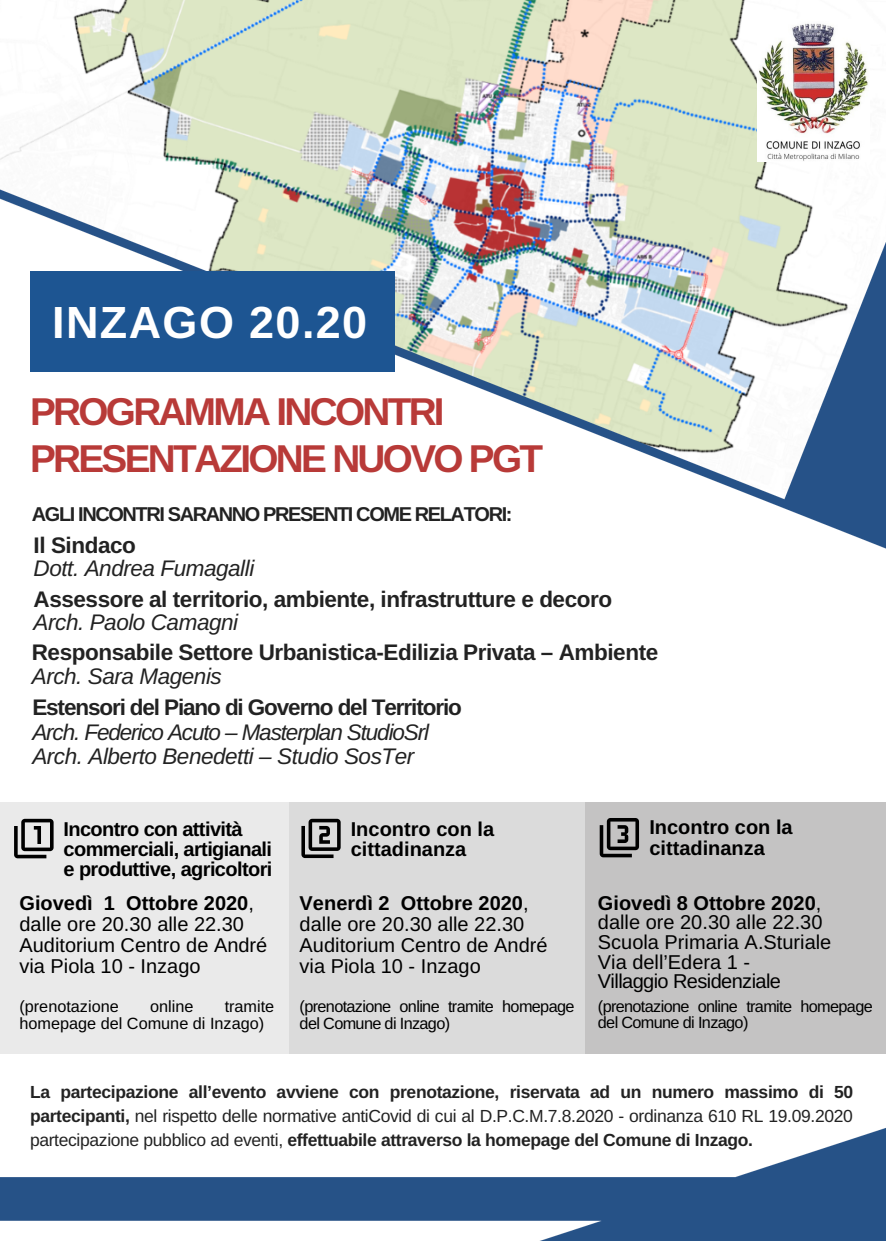
<style>
.page{position:relative;width:886px;height:1241px;background:#fff}
.page>*{position:absolute;margin:0;border:0;box-sizing:border-box;transform-origin:0 0}
.t1{font:700 45px "Arimo";letter-spacing:.03em;color:#fff}
.t2{font:700 38.75px/46.4px "Arimo";letter-spacing:-.07em;color:#b83a38}
.t3{font:700 22.5px "Arimo";letter-spacing:-.02em;color:#222}
.t4{font:italic 22.5px/24.4px "Arimo";letter-spacing:-.05em;color:#222}
.t5{font:italic 22.5px "Arimo";letter-spacing:-.02em;color:#222}
.t6{font:700 22.5px "Arimo";letter-spacing:-.05em;color:#222}
.t7{font:20px/21.1px "Arimo";color:#000}
.t8{font:700 20px/20.2px "Arimo";letter-spacing:-.03em;color:#000}
.t9{font:700 20px/20.2px "Arimo";color:#000}
.t10{font:700 20px "Arimo";letter-spacing:-.07em;color:#222}
.t11{font:700 17.5px/24.4px "Arimo";letter-spacing:-.02em;color:#222;text-align:justify}
.t12{font:16.25px/16.9px "Arimo";letter-spacing:-.04em;color:#000}
.t13{font:16.25px/16.9px "Arimo";color:#000}
.s1{font-weight:700}
.s2{font-weight:400}
</style>
<div class="page">
<img style="left:0;top:0;width:767px;height:174px">
<img style="left:0;top:1128px;width:886px;height:112px">
<div style="left:0;top:802px;width:886px;height:251px;background:#eaeaea"></div>
<img style="left:1px;top:174px;width:885px;height:375px">
<div style="left:30px;top:271px;width:364px;height:101px;background:#1d5592"></div>
<svg style="left:14px;top:818px;width:40px;height:40px"></svg>
<div style="left:289px;top:802px;width:305px;height:252px;background:#dbdbdb"></div>
<svg style="left:301px;top:818px;width:40px;height:40px"></svg>
<div style="left:586px;top:802px;width:300px;height:252px;background:#c4c3c3"></div>
<svg style="left:600px;top:818px;width:39px;height:39px"></svg>
<img style="left:757px;top:19px;width:111px;height:143px">
<h1 class="t1" style="left:52px;top:297px;width:317px">INZAGO 20.20</h1>
<h2 class="t2" style="left:30px;top:389px;width:515px">PROGRAMMA INCONTRI<br>PRESENTAZIONE NUOVO PGT</h2>
<p class="t10" style="left:32px;top:503px;width:482px">AGLI INCONTRI SARANNO PRESENTI COME RELATORI:</p>
<p class="t3" style="left:34px;top:532px;width:104px">Il Sindaco</p>
<p class="t5" style="left:34px;top:555px;width:222px">Dott. Andrea Fumagalli</p>
<p class="t3" style="left:34px;top:586px;width:580px">Assessore al territorio, ambiente, infrastrutture e decoro</p>
<p class="t5" style="left:34px;top:609px;width:206px">Arch. Paolo Camagni</p>
<p class="t3" style="left:32px;top:640px;width:628px">Responsabile Settore Urbanistica-Edilizia Privata – Ambiente</p>
<p class="t5" style="left:32px;top:663px;width:192px">Arch. Sara Magenis</p>
<p class="t6" style="left:32px;top:695px;width:431px">Estensori del Piano di Governo del Territorio</p>
<p class="t4" style="left:32px;top:719px;width:398px">Arch. Federico Acuto – Masterplan StudioSrl<br>Arch. Alberto Benedetti – Studio SosTer</p>
<p class="t8" style="left:64px;top:818px;width:210px">Incontro con attività commerciali, artigianali e produttive, agricoltori</p>
<p class="t7" style="left:19px;top:892px;width:249px"><span class="s1">Giovedì 1 Ottobre 2020</span>, dalle ore 20.30 alle 22.30<br>Auditorium Centro de André via Piola 10 - Inzago</p>
<p class="t13" style="left:19px;top:997px;width:101px">(prenotazione</p>
<p class="t12" style="left:150px;top:997px;width:45px">online</p>
<p class="t13" style="left:19px;top:997px;width:256px;text-indent:205px">tramite homepage del Comune di Inzago)</p>
<p class="t9" style="left:351px;top:818px;width:145px">Incontro con la cittadinanza</p>
<p class="t7" style="left:300px;top:892px;width:249px"><span class="s1">Venerdì 2 Ottobre 2020</span>, dalle ore 20.30 alle 22.30<br>Auditorium Centro de André via Piola 10 - Inzago</p>
<p class="t12" style="left:300px;top:997px;width:276px">(prenotazione online tramite homepage del Comune di Inzago)</p>
<p class="t9" style="left:649px;top:817px;width:145px">Incontro con la cittadinanza</p>
<p class="t7" style="left:598px;top:892px;width:235px;line-height:19.7px"><span class="s1">Giovedì 8 Ottobre 2020</span>, dalle ore 20.30 alle 22.30<br>Scuola Primaria A.Sturiale<br>Via dell’Edera 1 -<br>Villaggio Residenziale</p>
<p class="t12" style="left:598px;top:998px;width:276px;line-height:15.9px">(prenotazione online tramite homepage del Comune di Inzago)</p>
<p class="t11" style="left:30px;top:1079px;width:825px">La partecipazione all’evento avviene con prenotazione, riservata ad un numero massimo di 50 partecipanti, <span class="s2">nel rispetto delle normative antiCovid di cui al D.P.C.M.7.8.2020 - ordinanza 610 RL 19.09.2020 partecipazione pubblico ad eventi,</span> effettuabile attraverso la homepage del Comune di Inzago.</p>
</div>
